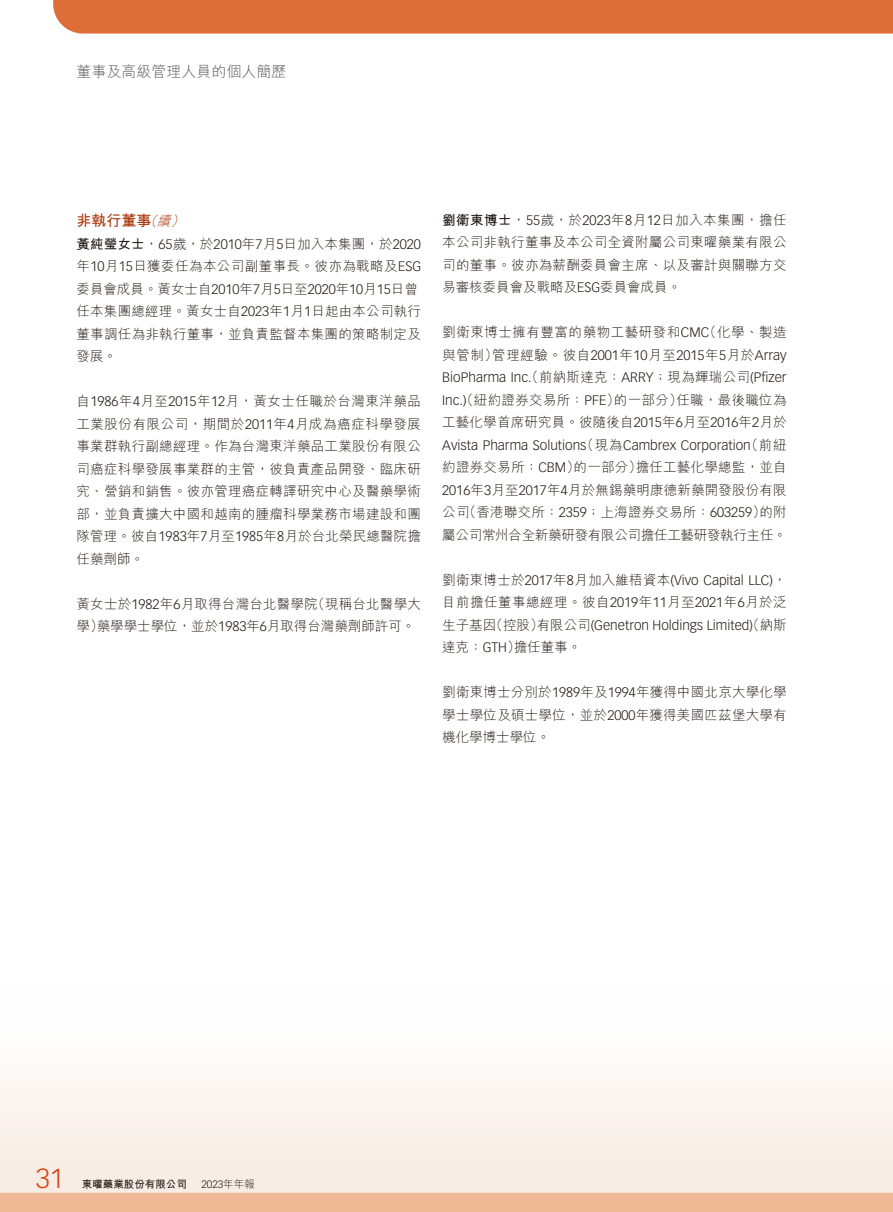
<style>
.page{position:relative;width:893px;height:1212px;background:#fff}
.page>*{position:absolute;margin:0;border:0;box-sizing:border-box;transform-origin:0 0}
.t1{font:300 27px "Vectora LT Std";color:#d64517}
.t2{font:300 15px "M Hei HK";color:#595857}
.t3{font:700 15px "M Hei HK";color:#aa340a}
.t4{font:300 13.5px/22.5px "M Hei HK";letter-spacing:.015em;color:#231916;text-align:justify}
.t5{font:300 13.5px "Vectora LT Std";color:#231916}
.t6{font:300 13.5px/22.5px "M Hei HK";letter-spacing:.035em;color:#231916;text-align:right}
.t7{font:300 13.5px/22.5px "M Hei HK";letter-spacing:-.02em;color:#231916}
.t8{font:300 13.5px "M Hei HK";letter-spacing:.04em;color:#231916}
.t9{font:italic 300 13.5px "M Hei HK";color:#aa340a}
.t10{font:700 10.5px "M Hei HK";color:#231916}
.t11{font:300 10.5px "Vectora LT Std";color:#231916}
.s1{font-weight:700}
.s2{font-family:"Vectora LT Std"}
.s3{font-family:"M Hei HK"}
</style>
<div class="page">
<div style="left:53px;top:0;width:840px;height:34px;background:#de6e38"></div>
<div style="left:0;top:985px;width:893px;height:214px;background:linear-gradient(to right,#fbf6f2,#fbf6f2)"></div>
<div style="left:0;top:1193px;width:893px;height:19px;background:#efb996"></div>
<p class="t2" style="left:77px;top:61px;width:212px">董事及高級管理人員的個人簡歷</p>
<p class="t3" style="left:77px;top:210px;width:77px">非執行董事</p>
<p class="t4" style="left:77px;top:232px;width:346px;text-align:left"><span class="s1">黃純瑩女士</span>，<span class="s2">65</span>歲，於<span class="s2">2010</span>年月<span class="s2">7 5</span>日加入本集團，於<span class="s2">2020</span>年<span class="s2">10</span>月<span class="s2">15</span>日獲委任為本公司副董事長。彼亦為戰略及<span class="s2">ESG</span>委員會成員。黃女士自<span class="s2">2010</span>年月<span class="s2">7 5</span>日至<span class="s2">2020</span>年<span class="s2">10</span>月<span class="s2">15</span>日曾任本集團總經理。黃女士自<span class="s2">2023</span>年月<span class="s2">1 1</span>日起由本公司執行董事調任為非執行董事，並負責監督本集團的策略制定及發展。</p>
<p class="t4" style="left:77px;top:389px;width:346px">自<span class="s2">1986</span>年<span class="s2">4</span>月至<span class="s2">2015</span>年<span class="s2">12</span>月，黃女士任職於台灣東洋藥品工業股份有限公司，期間於<span class="s2">2011</span>年<span class="s2">4</span>月成為癌症科學發展事業群執行副總經理。作為台灣東洋藥品工業股份有限公司癌症科學發展事業群的主管，彼負責產品開發、臨床研究、營銷和銷售。彼亦管理癌症轉譯研究中心及醫藥學術部，並負責擴大中國和越南的腫瘤科學業務市場建設和團隊管理。彼自<span class="s2">1983</span>年<span class="s2">7</span>月至<span class="s2">1985</span>年<span class="s2">8</span>月於台北榮民總醫院擔任藥劑師。</p>
<p class="t4" style="left:311px;top:592px;width:111px">（現稱台北醫學大</p>
<p class="t9" style="left:157px;top:212px;width:20px">續</p>
<p class="t9" style="left:143px;top:212px;width:20px">（</p>
<p class="t9" style="left:170px;top:212px;width:20px">(</p>
<p class="t4" style="left:97px;top:592px;width:320px;text-indent:-20px">黃女士於<span class="s2">1982</span>年<span class="s2">6</span>月取得台灣台北醫學院<br>藥學學士學位，並於<span class="s2">1983</span>年<span class="s2">6</span>月取得台灣藥劑師許可。</p>
<p class="t4" style="left:77px;top:615px;width:29px">學）</p>
<p class="t4" style="left:442px;top:208px;width:346px"><span class="s1">劉衛東博士</span>，<span class="s2">55</span>歲，於<span class="s2">2023</span>年月<span class="s2">8 12</span>日加入本集團，擔任本公司非執行董事及本公司全資附屬公司東曜藥業有限公司的董事。彼亦為薪酬委員會主席、以及審計與關聯方交易審核委員會及戰略及<span class="s2">ESG</span>委員會成員。</p>
<p class="t4" style="left:703px;top:320px;width:85px">（化學、製造</p>
<p class="t8" style="left:442px;top:323px;width:268px">劉衛東博士擁有豐富的藥物工藝研發和<span class="s2">CMC</span></p>
<p class="t5" style="left:492px;top:347px;width:296px"><span class="s3">管理經驗。彼自</span>2001<span class="s3">年</span>10<span class="s3">月至</span>2015<span class="s3">年</span>5<span class="s3">月於</span>Array</p>
<p class="t4" style="left:442px;top:343px;width:57px">與管制）</p>
<p class="t4" style="left:525px;top:366px;width:263px">（<span class="s2">.</span> 前納斯達克：<span class="s2">ARRY</span>；現為輝瑞公司<span class="s2">(Pfizer</span></p>
<p class="t5" style="left:442px;top:370px;width:87px">BioPharma Inc</p>
<p class="t4" style="left:442px;top:388px;width:179px"><span class="s2">Inc )</span> （<span class="s2">.</span> 紐約證券交易所：<span class="s2">PFE</span>）</p>
<p class="t4" style="left:442px;top:411px;width:346px">工藝化學首席研究員。彼隨後自<span class="s2">2015</span>年<span class="s2">6</span>月至<span class="s2">2016</span>年<span class="s2">2</span>月於</p>
<p class="t4" style="left:745px;top:433px;width:44px">（前紐</p>
<p class="t4" style="left:614px;top:388px;width:70px">的一部分）</p>
<p class="t4" style="left:676px;top:388px;width:112px">任職，最後職位為</p>
<p class="t5" style="left:580px;top:437px;width:172px"><span class="s3">（現為</span>Cambrex Corporation</p>
<p class="t5" style="left:442px;top:437px;width:146px">Avista Pharma Solutions</p>
<p class="t4" style="left:442px;top:456px;width:139px">約證券交易所：<span class="s2">CBM</span>）</p>
<p class="t4" style="left:442px;top:478px;width:346px"><span class="s2">2016</span>年<span class="s2">3</span>月至<span class="s2">2017</span>年<span class="s2">4</span>月於無錫藥明康德新藥開發股份有限</p>
<p class="t4" style="left:760px;top:501px;width:29px">的附</p>
<p class="t4" style="left:574px;top:456px;width:70px">的一部分）</p>
<p class="t4" style="left:636px;top:456px;width:152px">擔任工藝化學總監，並自</p>
<p class="t4" style="left:463px;top:501px;width:305px">（香港聯交所：<span class="s2">2359</span>；上海證券交易所：<span class="s2">603259</span>）</p>
<p class="t7" style="left:442px;top:501px;width:346px">公司<br>屬公司常州合全新藥研發有限公司擔任工藝研發執行主任。</p>
<p class="t5" style="left:442px;top:572px;width:346px"><span class="s3">劉衛東博士於</span>2017<span class="s3">年</span>8<span class="s3">月加入維梧資本</span>(Vivo Capital LLC <span class="s3">，</span>(</p>
<p class="t6" style="left:442px;top:591px;width:346px">目前擔任董事總經理。彼自<span class="s2">2019</span>年<span class="s2">11</span>月至<span class="s2">2021</span>年<span class="s2">6</span>月於泛<span class="s2">)</span>（納斯</p>
<p class="t4" style="left:490px;top:613px;width:55px">（控股）</p>
<p class="t5" style="left:537px;top:617px;width:214px"><span class="s3">有限公司</span>(Genetron Holdings Limited</p>
<p class="t4" style="left:442px;top:613px;width:55px">生子基因</p>
<p class="t4" style="left:442px;top:636px;width:80px">達克：<span class="s2">GTH</span>）</p>
<p class="t4" style="left:442px;top:681px;width:346px">劉衛東博士分別於<span class="s2">1989</span>年及<span class="s2">1994</span>年獲得中國北京大學化學學士學位及碩士學位，並於<span class="s2">2000</span>年獲得美國匹茲堡大學有機化學博士學位。</p>
<p class="t4" style="left:514px;top:636px;width:69px">擔任董事。</p>
<h1 class="t1" style="left:36px;top:1162px;width:30px">31</h1>
<p class="t10" style="left:82px;top:1177px;width:106px">東曜藥業股份有限公司</p>
<p class="t11" style="left:201px;top:1178px;width:55px">2023<span class="s3">年年報</span></p>
</div>
